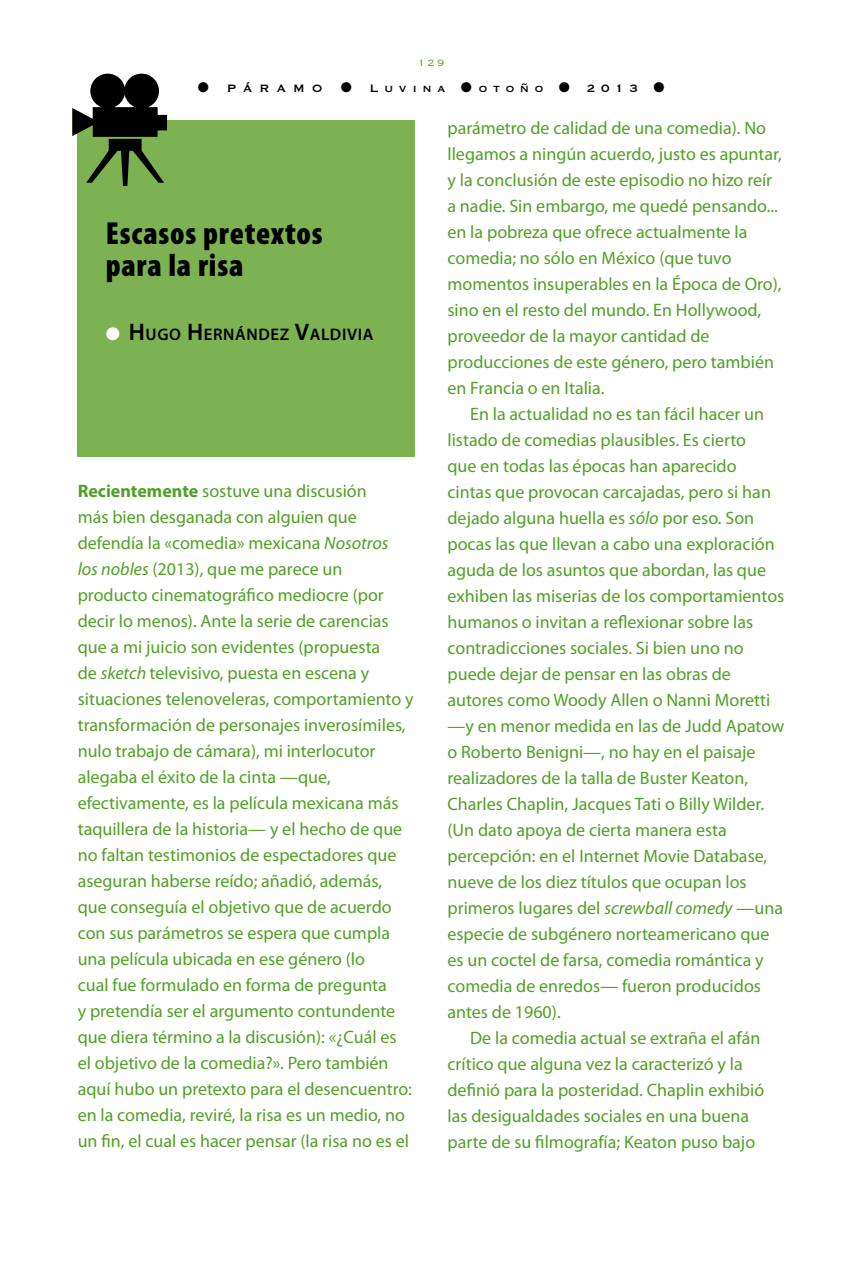
<style>
.page{position:relative;width:851px;height:1276px;background:#fff}
.page>*{position:absolute;margin:0;border:0;box-sizing:border-box;transform-origin:0 0}
.t1{font:900 condensed 32px/32px "Myriad Pro";letter-spacing:.025em;color:#000}
.t2{font:18px/26px "Myriad Pro";color:#51a025}
.t3{font:600 16.8px "Myriad Pro";letter-spacing:.035em;color:#000}
.t4{font:14px "Copperplate";letter-spacing:.4em;color:#000}
.t5{font:300 12px "Copperplate";color:#51a025}
.s1{color:#fff}
.s2{font-size:24px}
.s3{font-weight:700}
.s4{font-style:italic}
</style>
<div class="page">
<div style="left:78px;top:120px;width:337px;height:337px;background:#7cb251"></div>
<svg style="left:72px;top:74px;width:95px;height:112px"></svg>
<p class="t5" style="left:417px;top:55px;width:28px">129</p>
<p class="t4" style="left:198px;top:79px;width:126px">● Páramo</p>
<p class="t4" style="left:341px;top:79px;width:325px">● Luvina ●otoño ● 2013 ●</p>
<h1 class="t1" style="left:106px;top:218px;width:218px">Escasos pretextos para la risa</h1>
<p class="t3" style="left:106px;top:325px;width:269px"><span class="s1">●</span> <span class="s2">H</span>UGO <span class="s2">H</span>ERNÁNDEZ <span class="s2">V</span>ALDIVIA</p>
<p class="t2" style="left:78px;top:479px;width:337px"><span class="s3">Recientemente</span> sostuve una discusión<br>más bien desganada con alguien que defendía la «comedia» mexicana <span class="s4">Nosotros<br>los nobles</span> (2013), que me parece un producto cinematográfico mediocre (por decir lo menos). Ante la serie de carencias que a mi juicio son evidentes (propuesta<br>de <span class="s4">sketch</span> televisivo, puesta en escena y situaciones telenoveleras, comportamiento y transformación de personajes inverosímiles, nulo trabajo de cámara), mi interlocutor alegaba el éxito de la cinta —que, efectivamente, es la película mexicana más taquillera de la historia— y el hecho de que no faltan testimonios de espectadores que aseguran haberse reído; añadió, además, que conseguía el objetivo que de acuerdo con sus parámetros se espera que cumpla una película ubicada en ese género (lo<br>cual fue formulado en forma de pregunta<br>y pretendía ser el argumento contundente que diera término a la discusión): «¿Cuál es el objetivo de la comedia?». Pero también aquí hubo un pretexto para el desencuentro: en la comedia, reviré, la risa es un medio, no un fin, el cual es hacer pensar (la risa no es el</p>
<p class="t2" style="left:447px;top:115px;width:336px">parámetro de calidad de una comedia). No llegamos a ningún acuerdo, justo es apuntar, y la conclusión de este episodio no hizo reír a nadie. Sin embargo, me quedé pensando... en la pobreza que ofrece actualmente la comedia; no sólo en México (que tuvo momentos insuperables en la Época de Oro), sino en el resto del mundo. En Hollywood, proveedor de la mayor cantidad de producciones de este género, pero también en Francia o en Italia.</p>
<p class="t2" style="left:447px;top:401px;width:338px;text-indent:23px">En la actualidad no es tan fácil hacer un listado de comedias plausibles. Es cierto<br>que en todas las épocas han aparecido cintas que provocan carcajadas, pero si han dejado alguna huella es <span class="s4">sólo</span> por eso. Son pocas las que llevan a cabo una exploración aguda de los asuntos que abordan, las que exhiben las miserias de los comportamientos humanos o invitan a reflexionar sobre las contradicciones sociales. Si bien uno no puede dejar de pensar en las obras de autores como Woody Allen o Nanni Moretti —y en menor medida en las de Judd Apatow o Roberto Benigni—, no hay en el paisaje realizadores de la talla de Buster Keaton, Charles Chaplin, Jacques Tati o Billy Wilder. (Un dato apoya de cierta manera esta percepción: en el Internet Movie Database, nueve de los diez títulos que ocupan los primeros lugares del <span class="s4">screwball comedy</span> —una especie de subgénero norteamericano que es un coctel de farsa, comedia romántica y comedia de enredos— fueron producidos antes de 1960).</p>
<p class="t2" style="left:447px;top:1025px;width:318px;text-indent:23px">De la comedia actual se extraña el afán crítico que alguna vez la caracterizó y la definió para la posteridad. Chaplin exhibió las desigualdades sociales en una buena parte de su filmografía; Keaton puso bajo</p>
</div>
